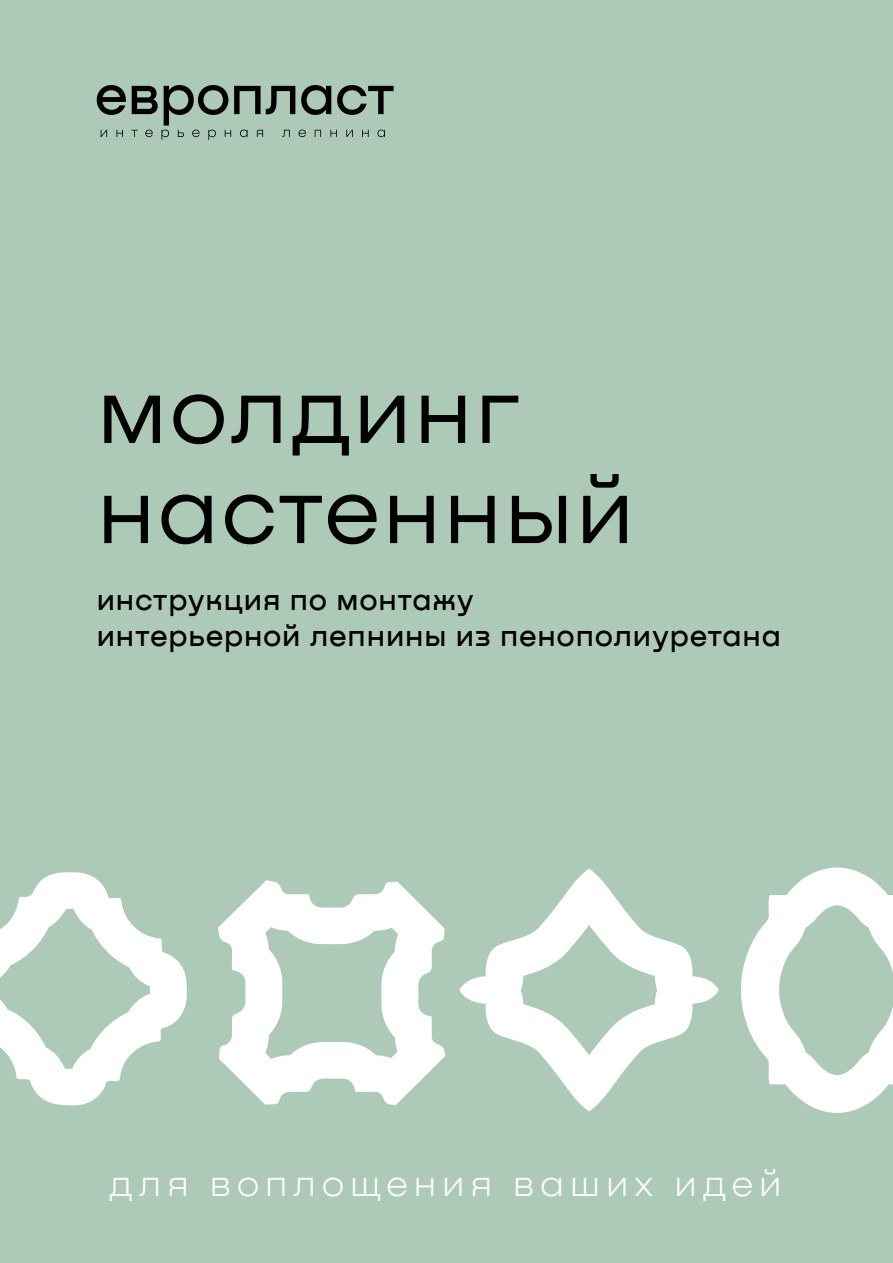
<style>
.page{position:relative;width:893px;height:1263px;background:#adc9b8}
.page>*{position:absolute;margin:0;border:0;box-sizing:border-box;transform-origin:0 0}
.t1{font:95.85px/100.2px "Nekst";letter-spacing:.015em;color:#000}
.t2{font:300 37.5px "Nekst";letter-spacing:.135em;color:#fff}
.t3{font:500 30px/36px "Nekst";letter-spacing:.025em;color:#000}
</style>
<div class="page">
<svg style="left:97px;top:85px;width:297px;height:55px"></svg>
<svg style="left:741px;top:867px;width:152px;height:246px"></svg>
<svg style="left:0;top:872px;width:187px;height:233px"></svg>
<svg style="left:459px;top:869px;width:260px;height:242px"></svg>
<svg style="left:218px;top:880px;width:227px;height:225px"></svg>
<h1 class="t1" style="left:97px;top:358px;width:539px">молдинг настенный</h1>
<p class="t3" style="left:97px;top:581px;width:686px">инструкция по монтажу<br>интерьерной лепнины из пенополиуретана</p>
<p class="t2" style="left:109px;top:1162px;width:674px">для воплощения ваших идей</p>
</div>
